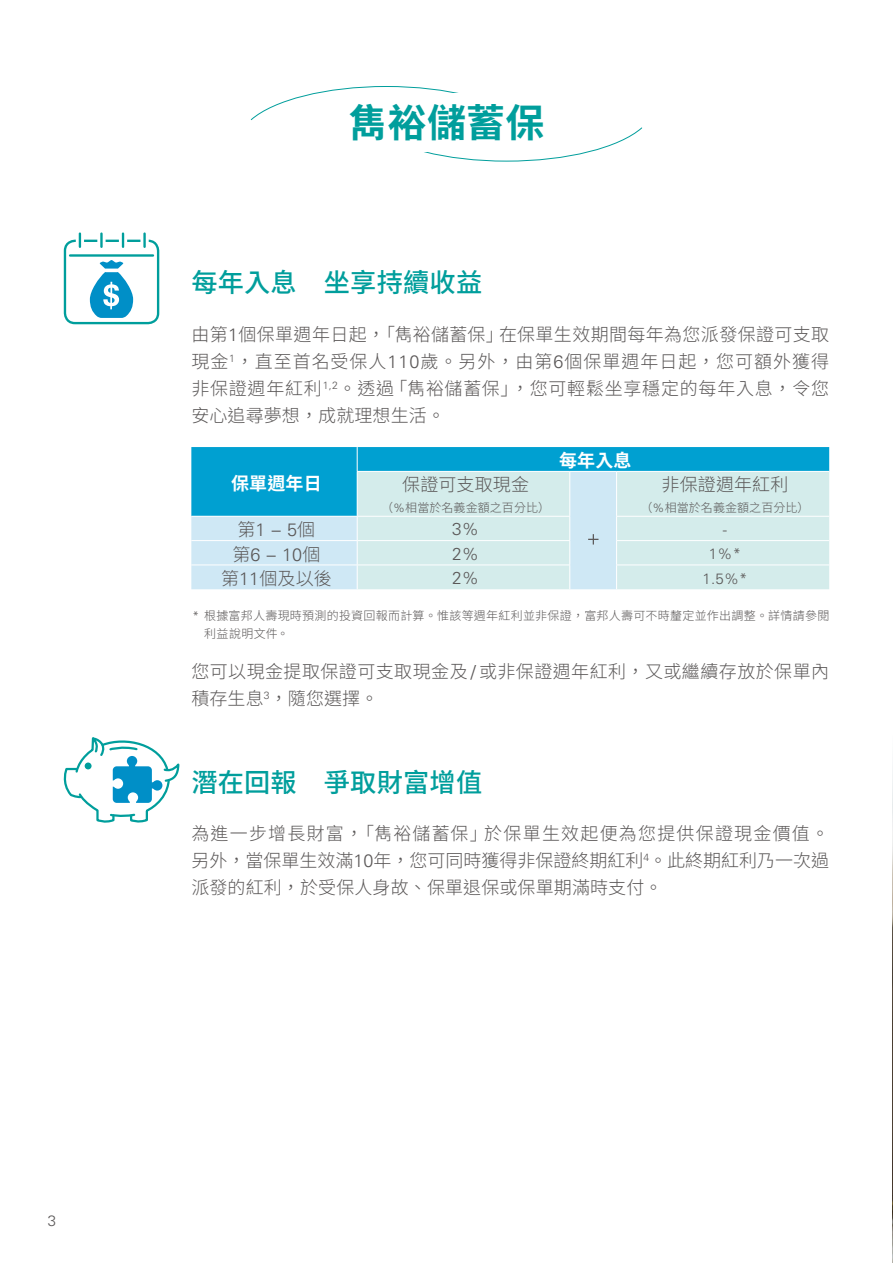
<style>
.page{position:relative;width:893px;height:1263px;background:#fff}
.page>*{position:absolute;margin:0;border:0;box-sizing:border-box;transform-origin:0 0}
.t1{font:700 39px "Source Han Sans TW";letter-spacing:.005em;color:#009e9c}
.t2{font:500 26.25px "Source Han Sans TW";letter-spacing:.005em;color:#009e9c}
.t3{font:300 18px/27px "Source Han Sans TW";letter-spacing:.005em;color:#5a5757;text-align:justify}
.t4{font:300 18px/27px "Source Han Sans TW";letter-spacing:.025em;color:#5a5757}
.t5{font:300 18px "Univers";color:#5a5757}
.t6{font:700 18px "Source Han Sans TW";letter-spacing:.005em;color:#fff}
.t7{font:300 17.25px "Univers";color:#5a5757}
.t8{font:300 15px "Univers";color:#5a5757}
.t9{font:300 12px/18px "Source Han Sans TW";letter-spacing:.02em;color:#5a5757}
.s1{font-family:"Univers"}
.s2{font-family:"Source Han Sans TW"}
</style>
<div class="page">
<div style="left:64px;top:240px;width:95px;height:84px;border:2px solid #009e9c;border-radius:10px"></div>
<hr style="left:70px;top:254px;width:83px;height:3px;background:#009e9c">
<svg style="left:90px;top:260px;width:43px;height:58px"></svg>
<svg style="left:76px;top:234px;width:8px;height:12px"></svg>
<svg style="left:79px;top:234px;width:2px;height:13px"></svg>
<div style="left:140px;top:234px;width:9px;height:12px;background:#fff"></div>
<svg style="left:143px;top:234px;width:3px;height:13px"></svg>
<svg style="left:119px;top:234px;width:8px;height:12px"></svg>
<svg style="left:122px;top:234px;width:2px;height:13px"></svg>
<div style="left:97px;top:234px;width:9px;height:12px;background:#fff"></div>
<svg style="left:100px;top:234px;width:3px;height:13px"></svg>
<svg style="left:63px;top:737px;width:117px;height:86px"></svg>
<svg style="left:191px;top:447px;width:638px;height:142px;background:#9fd8e7"></svg>
<img style="left:892px;top:768px;width:1px;height:495px">
<svg style="left:250px;top:86px;width:209px;height:35px"></svg>
<svg style="left:424px;top:127px;width:219px;height:35px"></svg>
<div style="left:349px;top:93px;width:193px;height:59px;background:#fff"></div>
<p class="t8" style="left:48px;top:1212px;width:10px">3</p>
<h1 class="t1" style="left:348px;top:101px;width:198px">雋裕儲蓄保</h1>
<h2 class="t2" style="left:191px;top:268px;width:292px">每年入息 坐享持續收益</h2>
<p class="t3" style="left:191px;top:321px;width:639px">由第<span class="s1">1</span>個保單週年日起，「雋裕儲蓄保」在保單生效期間每年為您派發保證可支取現金<sup>1</sup>，直至首名受保人<span class="s1">110</span>歲。另外，由第<span class="s1">6</span>個保單週年日起，您可額外獲得非保證週年紅利<sup>1,2</sup>。透過「雋裕儲蓄保」，您可輕鬆坐享穩定的每年入息，令您安心追尋夢想，成就理想生活。</p>
<p class="t6" style="left:231px;top:473px;width:92px">保單週年日</p>
<p class="t3" style="left:402px;top:472px;width:128px">保證可支取現金</p>
<p class="t9" style="left:381px;top:499px;width:171px">（<span class="s1">%</span>相當於名義金額之百分比）</p>
<p class="t6" style="left:559px;top:450px;width:74px">每年入息</p>
<p class="t3" style="left:662px;top:472px;width:128px">非保證週年紅利</p>
<p class="t9" style="left:640px;top:499px;width:171px">（<span class="s1">%</span>相當於名義金額之百分比）</p>
<p class="t5" style="left:238px;top:519px;width:79px"><span class="s2">第</span>1 – 5<span class="s2">個</span></p>
<p class="t7" style="left:452px;top:519px;width:28px">3%</p>
<p class="t8" style="left:723px;top:520px;width:6px">-</p>
<p class="t5" style="left:232px;top:543px;width:89px"><span class="s2">第</span>6 – 10<span class="s2">個</span></p>
<p class="t7" style="left:452px;top:543px;width:28px">2%</p>
<p class="t8" style="left:709px;top:545px;width:34px">1%*</p>
<p class="t3" style="left:221px;top:565px;width:112px">第<span class="s1">11</span>個及以後</p>
<p class="t7" style="left:452px;top:567px;width:28px">2%</p>
<p class="t8" style="left:702px;top:569px;width:47px">1.5%*</p>
<p class="t9" style="left:204px;top:607px;width:627px;text-indent:-11px"><span class="s1">*</span> 根據富邦人壽現時預測的投資回報而計算。惟該等週年紅利並非保證，富邦人壽可不時釐定並作出調整。詳情請參閱利益說明文件。</p>
<p class="t4" style="left:191px;top:658px;width:639px">您可以現金提取保證可支取現金及 <span class="s1">/</span> 或非保證週年紅利，又或繼續存放於保單內積存生息<sup>3</sup>，隨您選擇。</p>
<h2 class="t2" style="left:191px;top:767px;width:292px">潛在回報 爭取財富增值</h2>
<p class="t3" style="left:191px;top:820px;width:639px">為進一步增長財富，「雋裕儲蓄保」於保單生效起便為您提供保證現金價值。另外，當保單生效滿<span class="s1">10</span>年，您可同時獲得非保證終期紅利<sup>4</sup>。此終期紅利乃一次過派發的紅利，於受保人身故、保單退保或保單期滿時支付。</p>
</div>
